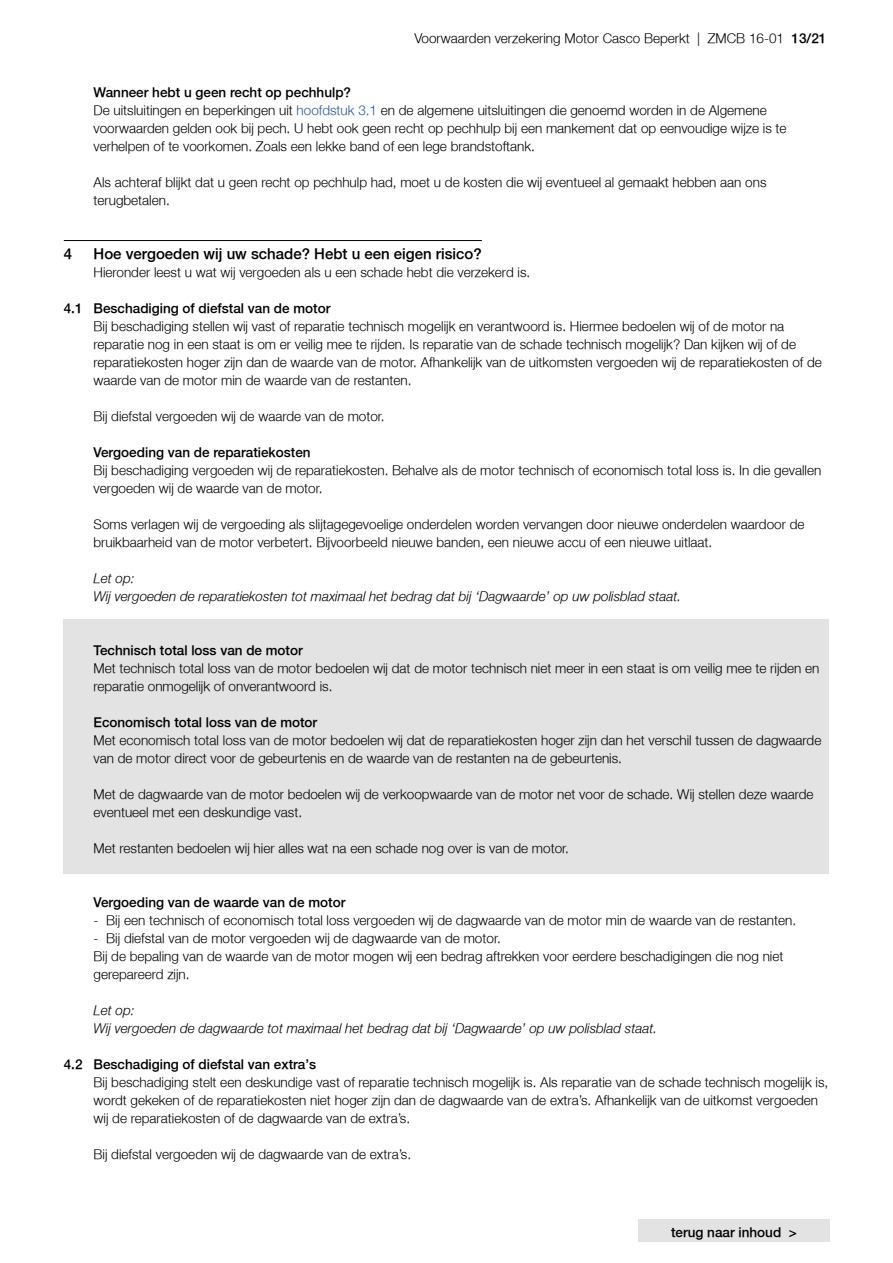
<style>
.page{position:relative;width:893px;height:1263px;background:#fff}
.page>*{position:absolute;margin:0;border:0;box-sizing:border-box;transform-origin:0 0}
.t1{font:300 15px "Fortis Helvetica";color:#000}
.t2{font:300 13.5px/18px "Fortis Helvetica";color:#000}
.t3{font:300 13.5px "Fortis Helvetica";color:#000}
.t4{font:italic 300 13.5px/18px "Fortis Helvetica";color:#000}
.s1{font-style:inherit}
.s2{color:#275b9b}
</style>
<div class="page">
<div style="left:638px;top:1219px;width:192px;height:23px;background:#e3e3e3"></div>
<hr style="left:64px;top:240px;width:418px;height:1px;background:#000">
<div style="left:64px;top:619px;width:765px;height:20px;background:#e3e3e3"></div>
<div style="left:64px;top:637px;width:765px;height:21px;background:#e3e3e3"></div>
<div style="left:64px;top:655px;width:765px;height:38px;background:#e3e3e3"></div>
<div style="left:64px;top:691px;width:765px;height:20px;background:#e3e3e3"></div>
<div style="left:64px;top:709px;width:765px;height:21px;background:#e3e3e3"></div>
<div style="left:64px;top:727px;width:765px;height:38px;background:#e3e3e3"></div>
<div style="left:64px;top:763px;width:765px;height:20px;background:#e3e3e3"></div>
<div style="left:64px;top:781px;width:765px;height:38px;background:#e3e3e3"></div>
<div style="left:64px;top:817px;width:765px;height:20px;background:#e3e3e3"></div>
<div style="left:64px;top:835px;width:765px;height:20px;background:#e3e3e3"></div>
<div style="left:64px;top:853px;width:765px;height:20px;background:#e3e3e3"></div>
<p class="t2" style="left:414px;top:29px;width:413px">Voorwaarden verzekering Motor Casco Beperkt | ZMCB 16-01 <span class="s1">13/21</span></p>
<p class="t2" style="left:94px;top:83px;width:695px"><span class="s1">Wanneer hebt u geen recht op pechhulp?<br></span>De uitsluitingen en beperkingen uit <span class="s2">hoofdstuk 3.1</span> en de algemene uitsluitingen die genoemd worden in de Algemene voorwaarden gelden ook bij pech. U hebt ook geen recht op pechhulp bij een mankement dat op eenvoudige wijze is te verhelpen of te voorkomen. Zoals een lekke band of een lege brandstoftank.</p>
<p class="t2" style="left:94px;top:173px;width:674px">Als achteraf blijkt dat u geen recht op pechhulp had, moet u de kosten die wij eventueel al gemaakt hebben aan ons terugbetalen.</p>
<p class="t1" style="left:64px;top:244px;width:10px">4</p>
<p class="t1" style="left:94px;top:244px;width:390px">Hoe vergoeden wij uw schade? Hebt u een eigen risico?</p>
<p class="t2" style="left:94px;top:263px;width:438px">Hieronder leest u wat wij vergoeden als u een schade hebt die verzekerd is.</p>
<p class="t3" style="left:64px;top:300px;width:268px">4.1 Beschadiging of diefstal van de motor</p>
<p class="t2" style="left:94px;top:317px;width:730px">Bij beschadiging stellen wij vast of reparatie technisch mogelijk en verantwoord is. Hiermee bedoelen wij of de motor na reparatie nog in een staat is om er veilig mee te rijden. Is reparatie van de schade technisch mogelijk? Dan kijken wij of de reparatiekosten hoger zijn dan de waarde van de motor. Afhankelijk van de uitkomsten vergoeden wij de reparatiekosten of de waarde van de motor min de waarde van de restanten.</p>
<p class="t2" style="left:94px;top:407px;width:293px">Bij diefstal vergoeden wij de waarde van de motor.</p>
<p class="t3" style="left:94px;top:444px;width:219px">Vergoeding van de reparatiekosten</p>
<p class="t2" style="left:94px;top:461px;width:729px">Bij beschadiging vergoeden wij de reparatiekosten. Behalve als de motor technisch of economisch total loss is. In die gevallen vergoeden wij de waarde van de motor.</p>
<p class="t2" style="left:94px;top:515px;width:712px">Soms verlagen wij de vergoeding als slijtagegevoelige onderdelen worden vervangen door nieuwe onderdelen waardoor de bruikbaarheid van de motor verbetert. Bijvoorbeeld nieuwe banden, een nieuwe accu of een nieuwe uitlaat.</p>
<p class="t4" style="left:94px;top:569px;width:589px">Let op:<br>Wij vergoeden de reparatiekosten tot maximaal het bedrag dat bij ‘Dagwaarde’ op uw polisblad staat.</p>
<p class="t3" style="left:94px;top:642px;width:211px">Technisch total loss van de motor</p>
<p class="t2" style="left:94px;top:659px;width:727px">Met technisch total loss van de motor bedoelen wij dat de motor technisch niet meer in een staat is om veilig mee te rijden en reparatie onmogelijk of onverantwoord is.</p>
<p class="t3" style="left:94px;top:714px;width:225px">Economisch total loss van de motor</p>
<p class="t2" style="left:94px;top:731px;width:729px">Met economisch total loss van de motor bedoelen wij dat de reparatiekosten hoger zijn dan het verschil tussen de dagwaarde van de motor direct voor de gebeurtenis en de waarde van de restanten na de gebeurtenis.</p>
<p class="t2" style="left:94px;top:785px;width:721px">Met de dagwaarde van de motor bedoelen wij de verkoopwaarde van de motor net voor de schade. Wij stellen deze waarde eventueel met een deskundige vast.</p>
<p class="t2" style="left:94px;top:839px;width:477px">Met restanten bedoelen wij hier alles wat na een schade nog over is van de motor.</p>
<p class="t3" style="left:94px;top:894px;width:253px">Vergoeding van de waarde van de motor</p>
<p class="t2" style="left:94px;top:911px;width:704px">- Bij een technisch of economisch total loss vergoeden wij de dagwaarde van de motor min de waarde van de restanten.</p>
<p class="t2" style="left:94px;top:929px;width:691px">- Bij diefstal van de motor vergoeden wij de dagwaarde van de motor.<br>Bij de bepaling van de waarde van de motor mogen wij een bedrag aftrekken voor eerdere beschadigingen die nog niet gerepareerd zijn.</p>
<p class="t4" style="left:94px;top:1001px;width:565px">Let op:<br>Wij vergoeden de dagwaarde tot maximaal het bedrag dat bij ‘Dagwaarde’ op uw polisblad staat.</p>
<p class="t3" style="left:64px;top:1056px;width:254px">4.2 Beschadiging of diefstal van extra’s</p>
<p class="t2" style="left:94px;top:1073px;width:736px">Bij beschadiging stelt een deskundige vast of reparatie technisch mogelijk is. Als reparatie van de schade technisch mogelijk is, wordt gekeken of de reparatiekosten niet hoger zijn dan de dagwaarde van de extra’s. Afhankelijk van de uitkomst vergoeden wij de reparatiekosten of de dagwaarde van de extra’s.</p>
<p class="t2" style="left:94px;top:1145px;width:319px">Bij diefstal vergoeden wij de dagwaarde van de extra’s.</p>
<p class="t3" style="left:671px;top:1224px;width:127px">terug naar inhoud &gt;</p>
</div>
